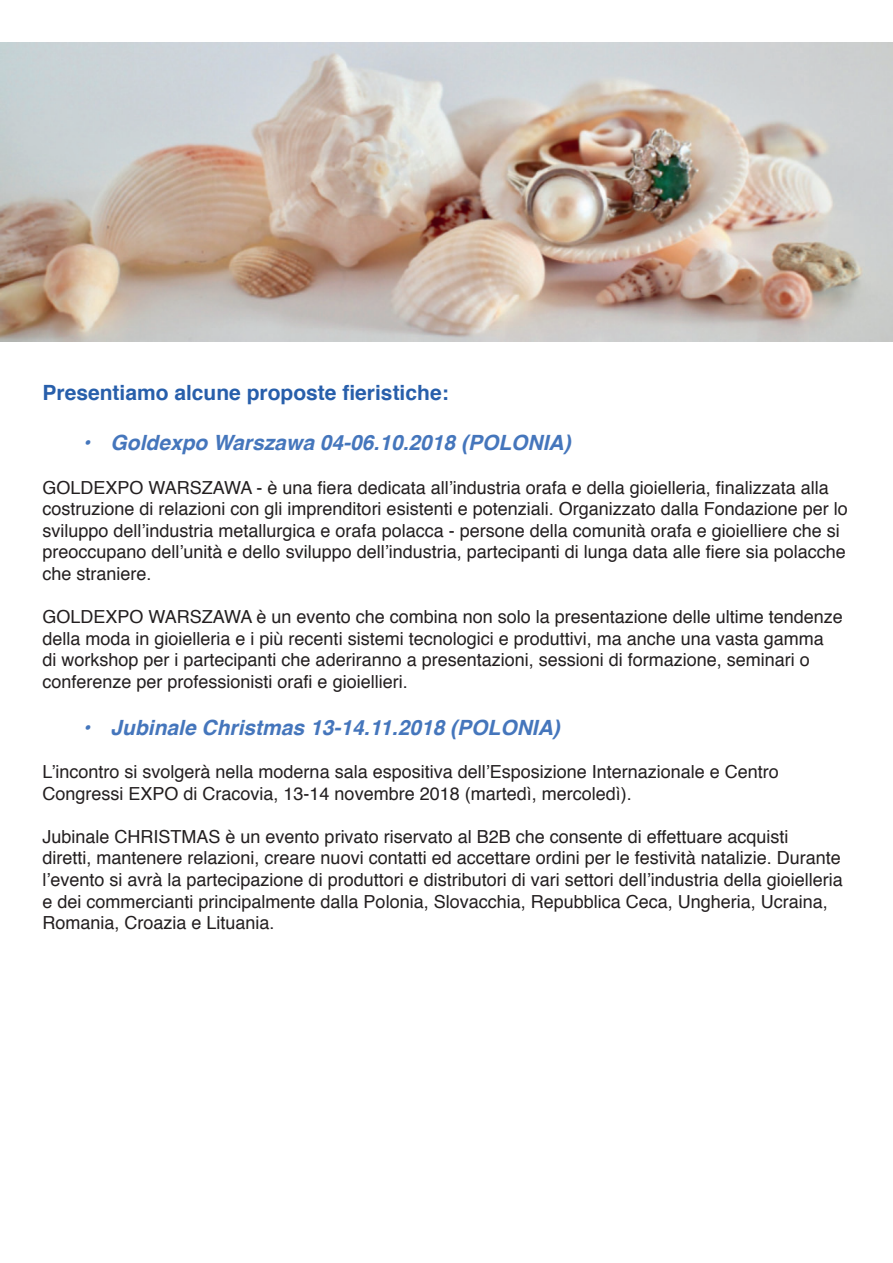
<style>
.page{position:relative;width:893px;height:1263px;background:#fff}
.page>*{position:absolute;margin:0;border:0;box-sizing:border-box;transform-origin:0 0}
.t1{font:italic 700 21px "Helvetica";color:#4576bc}
.t2{font:700 21px "Helvetica";color:#285fab}
.t3{font:18px/21.6px "Helvetica";color:#231f20}
</style>
<div class="page">
<img style="left:0;top:43px;width:893px;height:298px">
<p class="t2" style="left:43px;top:376px;width:408px">Presentiamo alcune proposte fieristiche:</p>
<p class="t1" style="left:84px;top:426px;width:489px">• Goldexpo Warszawa 04-06.10.2018 (POLONIA)</p>
<p class="t3" style="left:43px;top:477px;width:807px">GOLDEXPO WARSZAWA - è una fiera dedicata all’industria orafa e della gioielleria, finalizzata alla costruzione di relazioni con gli imprenditori esistenti e potenziali. Organizzato dalla Fondazione per lo sviluppo dell’industria metallurgica e orafa polacca - persone della comunità orafa e gioielliere che si preoccupano dell’unità e dello sviluppo dell’industria, partecipanti di lunga data alle fiere sia polacche che straniere.</p>
<p class="t3" style="left:43px;top:606px;width:802px">GOLDEXPO WARSZAWA è un evento che combina non solo la presentazione delle ultime tendenze della moda in gioielleria e i più recenti sistemi tecnologici e produttivi, ma anche una vasta gamma<br>di workshop per i partecipanti che aderiranno a presentazioni, sessioni di formazione, seminari o conferenze per professionisti orafi e gioiellieri.</p>
<p class="t1" style="left:84px;top:710px;width:478px">• Jubinale Christmas 13-14.11.2018 (POLONIA)</p>
<p class="t3" style="left:43px;top:761px;width:738px">L’incontro si svolgerà nella moderna sala espositiva dell’Esposizione Internazionale e Centro<br>Congressi EXPO di Cracovia, 13-14 novembre 2018 (martedì, mercoledì).</p>
<p class="t3" style="left:43px;top:826px;width:802px">Jubinale CHRISTMAS è un evento privato riservato al B2B che consente di effettuare acquisti<br>diretti, mantenere relazioni, creare nuovi contatti ed accettare ordini per le festività natalizie. Durante l’evento si avrà la partecipazione di produttori e distributori di vari settori dell’industria della gioielleria e dei commercianti principalmente dalla Polonia, Slovacchia, Repubblica Ceca, Ungheria, Ucraina, Romania, Croazia e Lituania.</p>
</div>
